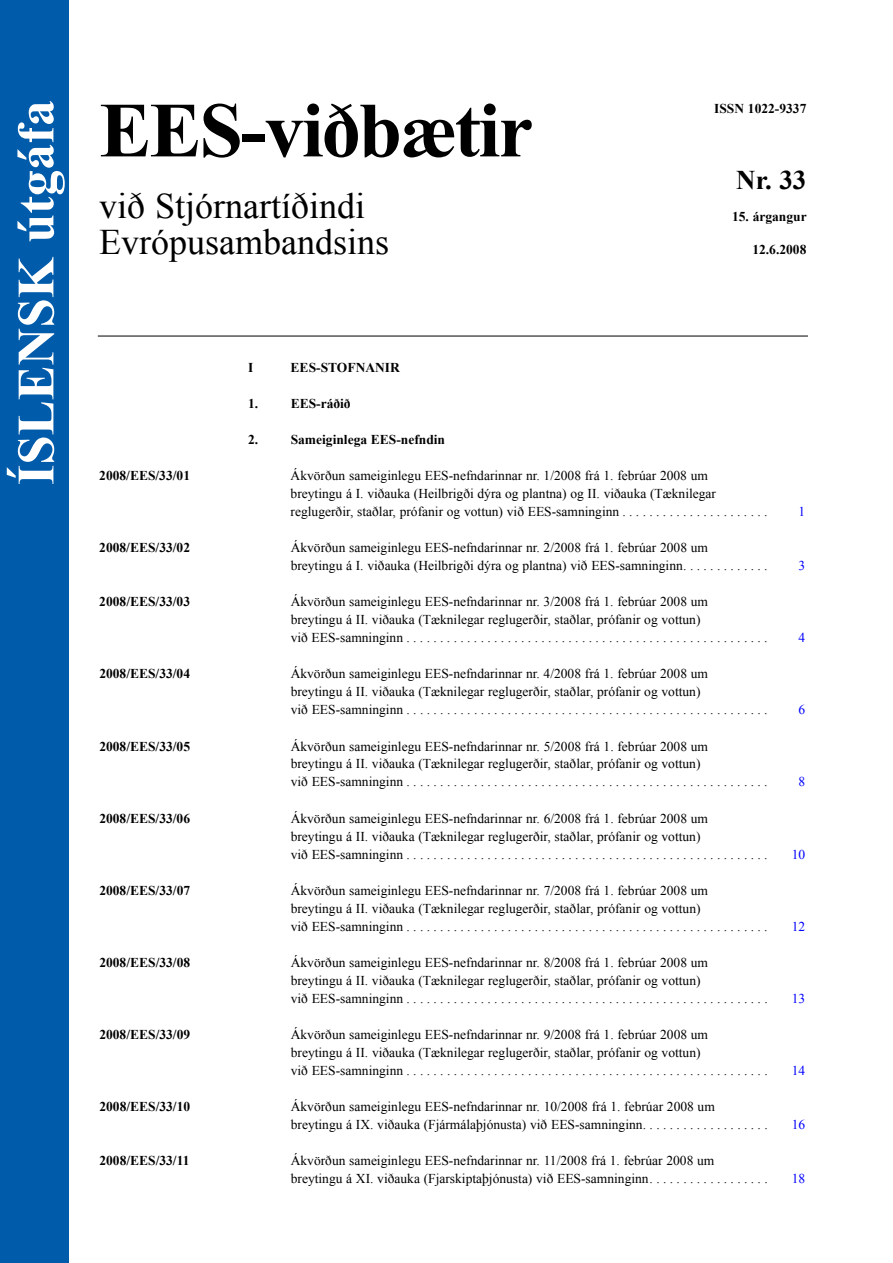
<style>
.page{position:relative;width:893px;height:1263px;background:#fff}
.page>*{position:absolute;margin:0;border:0;box-sizing:border-box;transform-origin:0 0}
.t1{font:700 78px "Times New Roman";letter-spacing:-.025em;color:#000}
.t2{font:700 52.5px "Times New Roman";color:#fff}
.t3{font:36px/36px "Times New Roman";color:#000}
.t4{font:700 27px "Times New Roman";color:#000}
.t5{font:13.5px/18px "Times New Roman";color:#000}
.t6{font:700 13.5px "Times New Roman";color:#000}
.t7{font:13.5px "Times New Roman";color:#00f}
</style>
<div class="page">
<div style="left:0;top:0;width:68px;height:1263px;background:#005cab"></div>
<hr style="left:98px;top:336px;width:710px;height:1px;background:#000">
<h2 class="t2" style="left:5px;top:485px;width:386px;rotate:-90deg">ÍSLENSK útgáfa</h2>
<h1 class="t1" style="left:99px;top:85px;width:435px">EES-viðbætir</h1>
<h3 class="t3" style="left:99px;top:187px;width:291px">við Stjórnartíðindi<br>Evrópusambandsins</h3>
<p class="t6" style="left:248px;top:360px;width:7px">I</p>
<p class="t6" style="left:291px;top:360px;width:111px">EES-STOFNANIR</p>
<p class="t6" style="left:248px;top:396px;width:12px">1.</p>
<p class="t6" style="left:291px;top:396px;width:62px">EES-ráðið</p>
<p class="t6" style="left:248px;top:432px;width:12px">2.</p>
<p class="t6" style="left:291px;top:432px;width:156px">Sameiginlega EES-nefndin</p>
<p class="t6" style="left:714px;top:100px;width:94px">ISSN 1022-9337</p>
<h3 class="t4" style="left:736px;top:164px;width:72px">Nr. 33</h3>
<p class="t6" style="left:732px;top:209px;width:76px">15. árgangur</p>
<p class="t6" style="left:752px;top:241px;width:55px">12.6.2008</p>
<p class="t6" style="left:99px;top:468px;width:92px">2008/EES/33/01</p>
<p class="t5" style="left:291px;top:467px;width:427px">Ákvörðun sameiginlegu EES-nefndarinnar nr. 1/2008 frá 1. febrúar 2008 um breytingu á I. viðauka (Heilbrigði dýra og plantna) og II. viðauka (Tæknilegar reglugerðir, staðlar, prófanir og vottun) við EES-samninginn ......................</p>
<p class="t6" style="left:99px;top:540px;width:92px">2008/EES/33/02</p>
<p class="t5" style="left:291px;top:539px;width:419px">Ákvörðun sameiginlegu EES-nefndarinnar nr. 2/2008 frá 1. febrúar 2008 um breytingu á I. viðauka (Heilbrigði dýra og plantna) við EES-samninginn .............</p>
<p class="t6" style="left:99px;top:594px;width:92px">2008/EES/33/03</p>
<p class="t5" style="left:291px;top:593px;width:478px">Ákvörðun sameiginlegu EES-nefndarinnar nr. 3/2008 frá 1. febrúar 2008 um<br>breytingu á II. viðauka (Tæknilegar reglugerðir, staðlar, prófanir og vottun)<br>við EES-samninginn . . . . . . . . . . . . . . . . . . . . . . . . . . . . . . . . . . . . . . . . . . . . . . . . . . . . . .</p>
<p class="t6" style="left:99px;top:666px;width:92px">2008/EES/33/04</p>
<p class="t5" style="left:291px;top:665px;width:478px">Ákvörðun sameiginlegu EES-nefndarinnar nr. 4/2008 frá 1. febrúar 2008 um<br>breytingu á II. viðauka (Tæknilegar reglugerðir, staðlar, prófanir og vottun)<br>við EES-samninginn . . . . . . . . . . . . . . . . . . . . . . . . . . . . . . . . . . . . . . . . . . . . . . . . . . . . . .</p>
<p class="t6" style="left:99px;top:738px;width:92px">2008/EES/33/05</p>
<p class="t5" style="left:291px;top:737px;width:478px">Ákvörðun sameiginlegu EES-nefndarinnar nr. 5/2008 frá 1. febrúar 2008 um<br>breytingu á II. viðauka (Tæknilegar reglugerðir, staðlar, prófanir og vottun)<br>við EES-samninginn . . . . . . . . . . . . . . . . . . . . . . . . . . . . . . . . . . . . . . . . . . . . . . . . . . . . . .</p>
<p class="t6" style="left:99px;top:810px;width:92px">2008/EES/33/06</p>
<p class="t5" style="left:291px;top:809px;width:478px">Ákvörðun sameiginlegu EES-nefndarinnar nr. 6/2008 frá 1. febrúar 2008 um<br>breytingu á II. viðauka (Tæknilegar reglugerðir, staðlar, prófanir og vottun)<br>við EES-samninginn . . . . . . . . . . . . . . . . . . . . . . . . . . . . . . . . . . . . . . . . . . . . . . . . . . . . . .</p>
<p class="t6" style="left:99px;top:882px;width:92px">2008/EES/33/07</p>
<p class="t5" style="left:291px;top:881px;width:478px">Ákvörðun sameiginlegu EES-nefndarinnar nr. 7/2008 frá 1. febrúar 2008 um<br>breytingu á II. viðauka (Tæknilegar reglugerðir, staðlar, prófanir og vottun)<br>við EES-samninginn . . . . . . . . . . . . . . . . . . . . . . . . . . . . . . . . . . . . . . . . . . . . . . . . . . . . . .</p>
<p class="t6" style="left:99px;top:954px;width:92px">2008/EES/33/08</p>
<p class="t5" style="left:291px;top:953px;width:478px">Ákvörðun sameiginlegu EES-nefndarinnar nr. 8/2008 frá 1. febrúar 2008 um<br>breytingu á II. viðauka (Tæknilegar reglugerðir, staðlar, prófanir og vottun)<br>við EES-samninginn . . . . . . . . . . . . . . . . . . . . . . . . . . . . . . . . . . . . . . . . . . . . . . . . . . . . . .</p>
<p class="t6" style="left:99px;top:1026px;width:92px">2008/EES/33/09</p>
<p class="t5" style="left:291px;top:1025px;width:478px">Ákvörðun sameiginlegu EES-nefndarinnar nr. 9/2008 frá 1. febrúar 2008 um<br>breytingu á II. viðauka (Tæknilegar reglugerðir, staðlar, prófanir og vottun)<br>við EES-samninginn . . . . . . . . . . . . . . . . . . . . . . . . . . . . . . . . . . . . . . . . . . . . . . . . . . . . . .</p>
<p class="t6" style="left:99px;top:1098px;width:92px">2008/EES/33/10</p>
<p class="t5" style="left:291px;top:1097px;width:426px">Ákvörðun sameiginlegu EES-nefndarinnar nr. 10/2008 frá 1. febrúar 2008 um breytingu á IX. viðauka (Fjármálaþjónusta) við EES-samninginn ...................</p>
<p class="t6" style="left:99px;top:1152px;width:92px">2008/EES/33/11</p>
<p class="t5" style="left:291px;top:1151px;width:425px">Ákvörðun sameiginlegu EES-nefndarinnar nr. 11/2008 frá 1. febrúar 2008 um breytingu á XI. viðauka (Fjarskiptaþjónusta) við EES-samninginn ..................</p>
<p class="t7" style="left:798px;top:504px;width:8px">1</p>
<p class="t7" style="left:798px;top:558px;width:8px">3</p>
<p class="t7" style="left:798px;top:630px;width:8px">4</p>
<p class="t7" style="left:798px;top:702px;width:8px">6</p>
<p class="t7" style="left:798px;top:774px;width:8px">8</p>
<p class="t7" style="left:792px;top:846px;width:15px">10</p>
<p class="t7" style="left:792px;top:918px;width:15px">12</p>
<p class="t7" style="left:792px;top:990px;width:15px">13</p>
<p class="t7" style="left:792px;top:1062px;width:15px">14</p>
<p class="t7" style="left:792px;top:1116px;width:15px">16</p>
<p class="t7" style="left:792px;top:1170px;width:15px">18</p>
</div>
